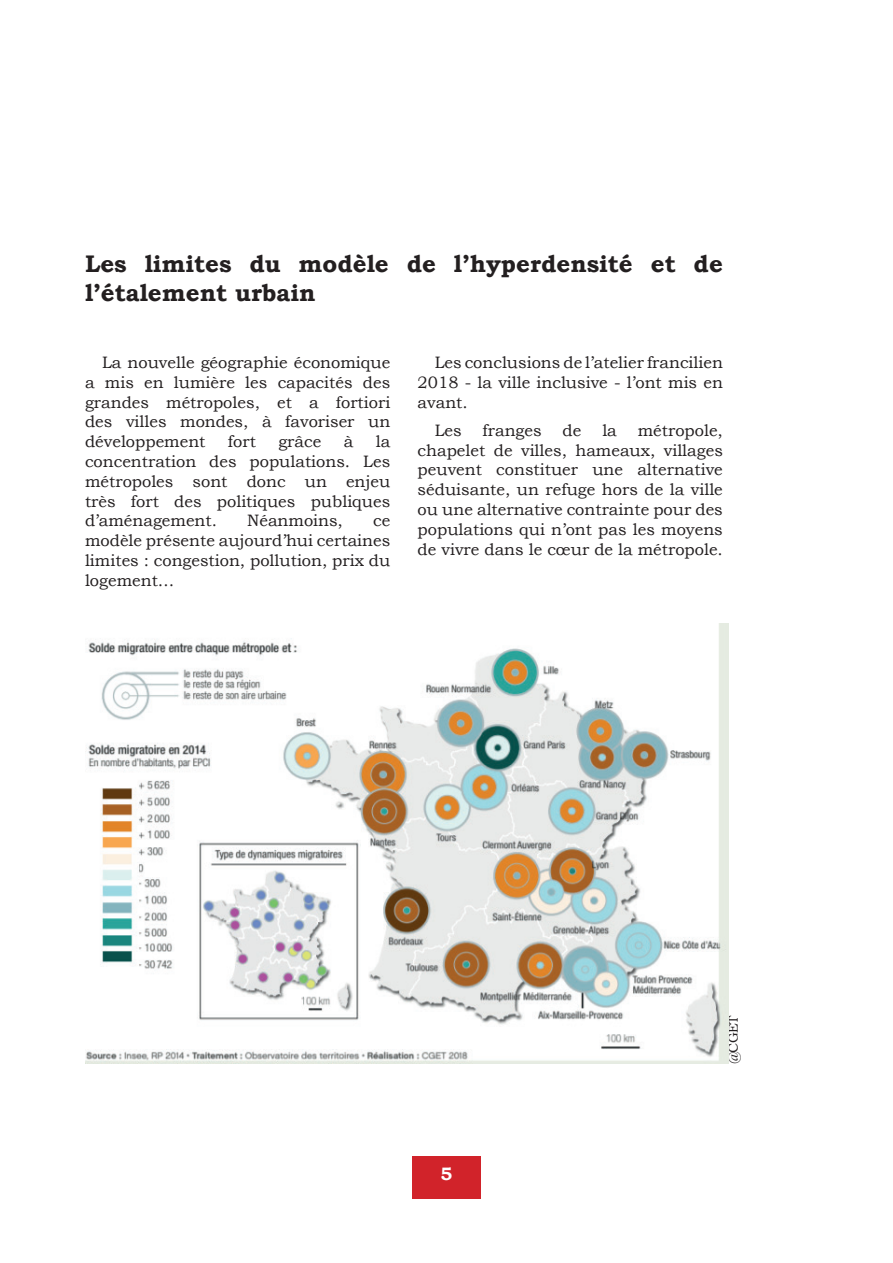
<style>
.page{position:relative;width:893px;height:1263px;background:#fff}
.page>*{position:absolute;margin:0;border:0;box-sizing:border-box;transform-origin:0 0}
.t1{font:700 24px/28.8px "Bookman Old Style";color:#231f20}
.t2{font:700 18px "Bookman Old Style";color:#fff}
.t3{font:16.5px/19.8px "Bookman Old Style";color:#231f20;text-align:justify}
.t4{font:13.5px "Bookman Old Style";color:#231f20}
</style>
<div class="page">
<div style="left:412px;top:1157px;width:68px;height:42px;background:#d1232a"></div>
<img style="left:85px;top:624px;width:643px;height:439px">
<h1 class="t1" style="left:85px;top:249px;width:639px">Les limites du modèle de l’hyperdensité et de l’étalement urbain</h1>
<p class="t3" style="left:85px;top:352px;width:307px;text-indent:17px">La nouvelle géographie économique a mis en lumière les capacités des grandes métropoles, et a fortiori des villes mondes, à favoriser un développement</p>
<p class="t3" style="left:85px;top:432px;width:307px;text-indent:291px">la concentration des populations. Les métropoles sont donc un enjeu très fort des politiques publiques d’aménagement.</p>
<p class="t3" style="left:228px;top:432px;width:30px">fort</p>
<p class="t3" style="left:278px;top:432px;width:44px">grâce</p>
<p class="t3" style="left:344px;top:432px;width:11px">à</p>
<p class="t3" style="left:247px;top:511px;width:97px">Néanmoins,</p>
<p class="t3" style="left:85px;top:511px;width:307px;text-indent:288px">ce modèle présente aujourd’hui certaines limites : congestion, pollution, prix du logement…</p>
<p class="t3" style="left:418px;top:352px;width:307px;text-indent:17px">Les conclusions de l’atelier francilien 2018 - la ville inclusive - l’ont mis en avant.</p>
<p class="t3" style="left:435px;top:420px;width:29px">Les</p>
<p class="t3" style="left:483px;top:420px;width:61px">franges</p>
<p class="t3" style="left:563px;top:420px;width:20px">de</p>
<p class="t3" style="left:602px;top:420px;width:16px">la</p>
<p class="t3" style="left:418px;top:420px;width:307px;text-indent:220px">métropole, chapelet de villes, hameaux, villages peuvent constituer une alternative séduisante, un refuge hors de la ville ou une alternative contrainte pour des populations qui n’ont pas les moyens de vivre dans le cœur de la métropole.</p>
<p class="t2" style="left:441px;top:1161px;width:13px">5</p>
<p class="t4" style="left:724px;top:1063px;width:50px;rotate:-90deg">@CGET</p>
</div>
